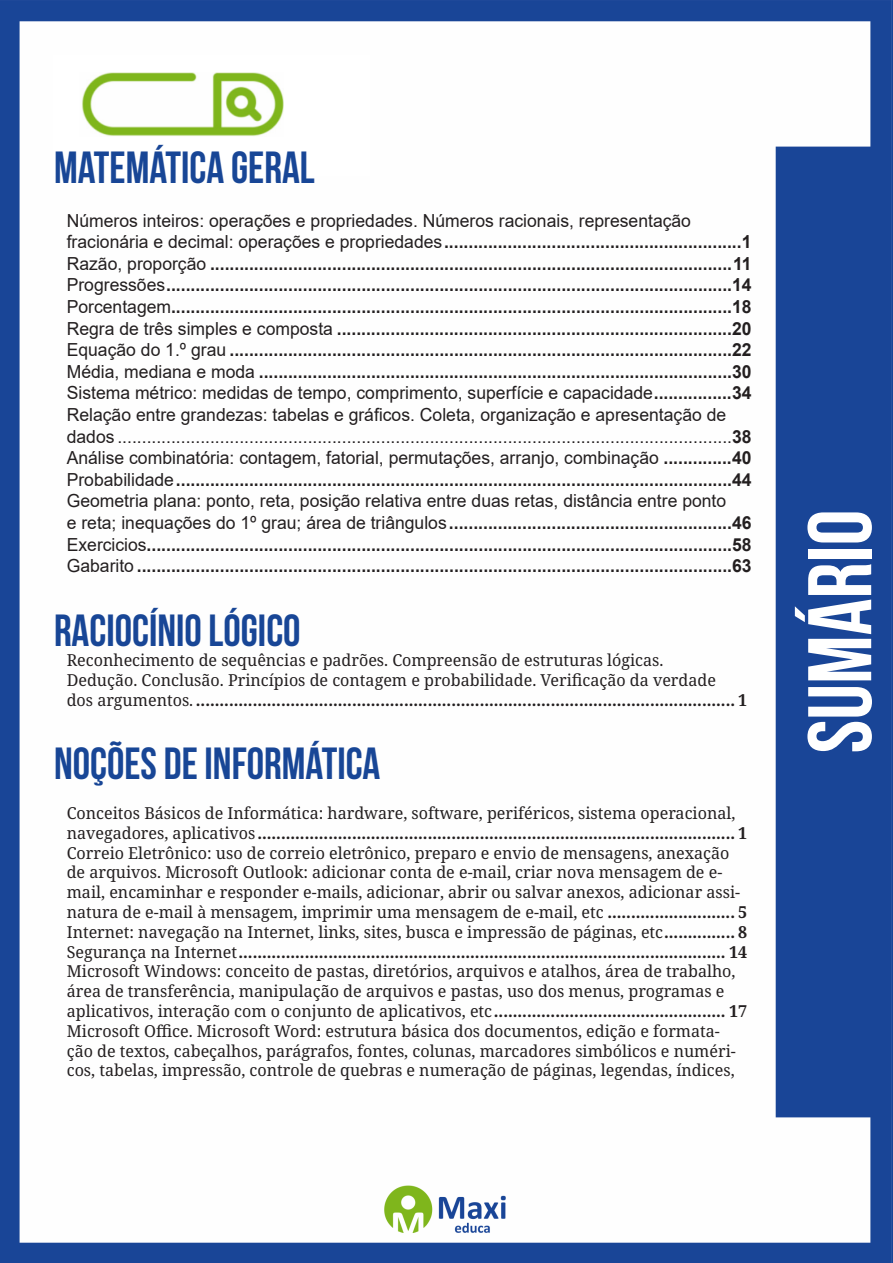
<style>
.page{position:relative;width:893px;height:1263px;background:#fff}
.page>*{position:absolute;margin:0;border:0;box-sizing:border-box;transform-origin:0 0}
.t1{font:700 90px "Bebas Neue";color:#fff}
.Titulo{font:700 45px "Bebas Neue";color:#184696}
.t2{font:700 18px "Arial";color:#231f20}
.t3{font:18px "Arial";color:#231f20}
.Titulo-2{font:16.5px "Noto Serif";color:#231f20}
.Titulo-3{font:700 16.5px "Noto Serif";color:#231f20}
.s1{font-weight:400}
.s2{font-weight:700}
</style>
<div class="page">
<img style="left:0;top:0;width:893px;height:1263px">
<div style="left:53px;top:55px;width:317px;height:121px;background:#fff"></div>
<img style="left:82px;top:72px;width:201px;height:64px">
<p class="Titulo" style="left:54px;top:143px;width:262px">MATEMÁTICA GERAL</p>
<p class="t3" style="left:67px;top:208px;width:626px">Números inteiros: operações e propriedades. Números racionais, representação</p>
<p class="t2" style="left:67px;top:229px;width:686px"><span class="s1">fracionária e decimal: operações e propriedades</span>.............................................................1</p>
<p class="t2" style="left:67px;top:251px;width:686px"><span class="s1">Razão, proporção</span> ...........................................................................................................11</p>
<p class="t2" style="left:67px;top:272px;width:686px"><span class="s1">Progressões</span>....................................................................................................................14</p>
<p class="t2" style="left:67px;top:294px;width:686px"><span class="s1">Porcentagem</span>...................................................................................................................18</p>
<p class="t2" style="left:67px;top:316px;width:686px"><span class="s1">Regra de três simples e composta</span> .................................................................................20</p>
<p class="t2" style="left:67px;top:337px;width:686px"><span class="s1">Equação do 1.º grau</span> .......................................................................................................22</p>
<p class="t2" style="left:67px;top:359px;width:686px"><span class="s1">Média, mediana e moda</span> .................................................................................................30</p>
<p class="t3" style="left:67px;top:381px;width:686px">Sistema métrico: medidas de tempo, comprimento, superfície e capacidade<span class="s2">................34</span></p>
<p class="t3" style="left:67px;top:402px;width:661px">Relação entre grandezas: tabelas e gráficos. Coleta, organização e apresentação de</p>
<p class="t3" style="left:67px;top:424px;width:686px">dados ..............................................................................................................................<span class="s2">38</span></p>
<p class="t3" style="left:67px;top:445px;width:686px">Análise combinatória: contagem, fatorial, permutações, arranjo, combinação <span class="s2">..............40</span></p>
<p class="t2" style="left:67px;top:467px;width:686px"><span class="s1">Probabilidade</span>..................................................................................................................44</p>
<p class="t3" style="left:67px;top:489px;width:661px">Geometria plana: ponto, reta, posição relativa entre duas retas, distância entre ponto</p>
<p class="t2" style="left:67px;top:510px;width:686px"><span class="s1">e reta; inequações do 1º grau; área de triângulos</span>..........................................................46</p>
<p class="t2" style="left:67px;top:532px;width:686px"><span class="s1">Exercicios</span>........................................................................................................................58</p>
<p class="t2" style="left:67px;top:553px;width:686px"><span class="s1">Gabarito</span> ..........................................................................................................................63</p>
<p class="Titulo" style="left:54px;top:606px;width:248px">RACIOCÍNIO LÓGICO</p>
<p class="Titulo-2" style="left:67px;top:649px;width:598px">Reconhecimento de sequências e padrões. Compreensão de estruturas lógicas.</p>
<p class="Titulo-2" style="left:67px;top:668px;width:651px">Dedução. Conclusão. Princípios de contagem e probabilidade. Verificação da verdade</p>
<p class="Titulo-3" style="left:67px;top:688px;width:682px"><span class="s1">dos argumentos.</span> .................................................................................................................. 1</p>
<p class="Titulo" style="left:54px;top:739px;width:328px">NOÇÕES DE INFORMÁTICA</p>
<p class="Titulo-2" style="left:67px;top:802px;width:670px">Conceitos Básicos de Informática: hardware, software, periféricos, sistema operacional,</p>
<p class="Titulo-3" style="left:67px;top:821px;width:682px"><span class="s1">navegadores, aplicativos</span> ..................................................................................................... 1</p>
<p class="Titulo-2" style="left:67px;top:841px;width:664px">Correio Eletrônico: uso de correio eletrônico, preparo e envio de mensagens, anexação</p>
<p class="Titulo-2" style="left:67px;top:861px;width:657px">de arquivos. Microsoft Outlook: adicionar conta de e-mail, criar nova mensagem de e-</p>
<p class="Titulo-2" style="left:67px;top:881px;width:675px">mail, encaminhar e responder e-mails, adicionar, abrir ou salvar anexos, adicionar assi-</p>
<p class="Titulo-2" style="left:67px;top:901px;width:682px">natura de e-mail à mensagem, imprimir uma mensagem de e-mail, etc <span class="s2">........................... 5</span></p>
<p class="Titulo-2" style="left:67px;top:920px;width:682px">Internet: navegação na Internet, links, sites, busca e impressão de páginas, etc<span class="s2">............... 8</span></p>
<p class="Titulo-3" style="left:67px;top:940px;width:682px"><span class="s1">Segurança na Internet</span>....................................................................................................... 14</p>
<p class="Titulo-2" style="left:67px;top:960px;width:670px">Microsoft Windows: conceito de pastas, diretórios, arquivos e atalhos, área de trabalho,</p>
<p class="Titulo-2" style="left:67px;top:980px;width:659px">área de transferência, manipulação de arquivos e pastas, uso dos menus, programas e</p>
<p class="Titulo-3" style="left:67px;top:999px;width:682px"><span class="s1">aplicativos, interação com o conjunto de aplicativos, etc</span>................................................. 17</p>
<p class="Titulo-2" style="left:67px;top:1019px;width:655px">Microsoft Office. Microsoft Word: estrutura básica dos documentos, edição e formata-</p>
<p class="Titulo-2" style="left:67px;top:1039px;width:670px">ção de textos, cabeçalhos, parágrafos, fontes, colunas, marcadores simbólicos e numéri-</p>
<p class="Titulo-2" style="left:67px;top:1059px;width:669px">cos, tabelas, impressão, controle de quebras e numeração de páginas, legendas, índices,</p>
<h1 class="t1" style="left:791px;top:753px;width:245px;rotate:-90deg">SUMÁRIO</h1>
</div>
